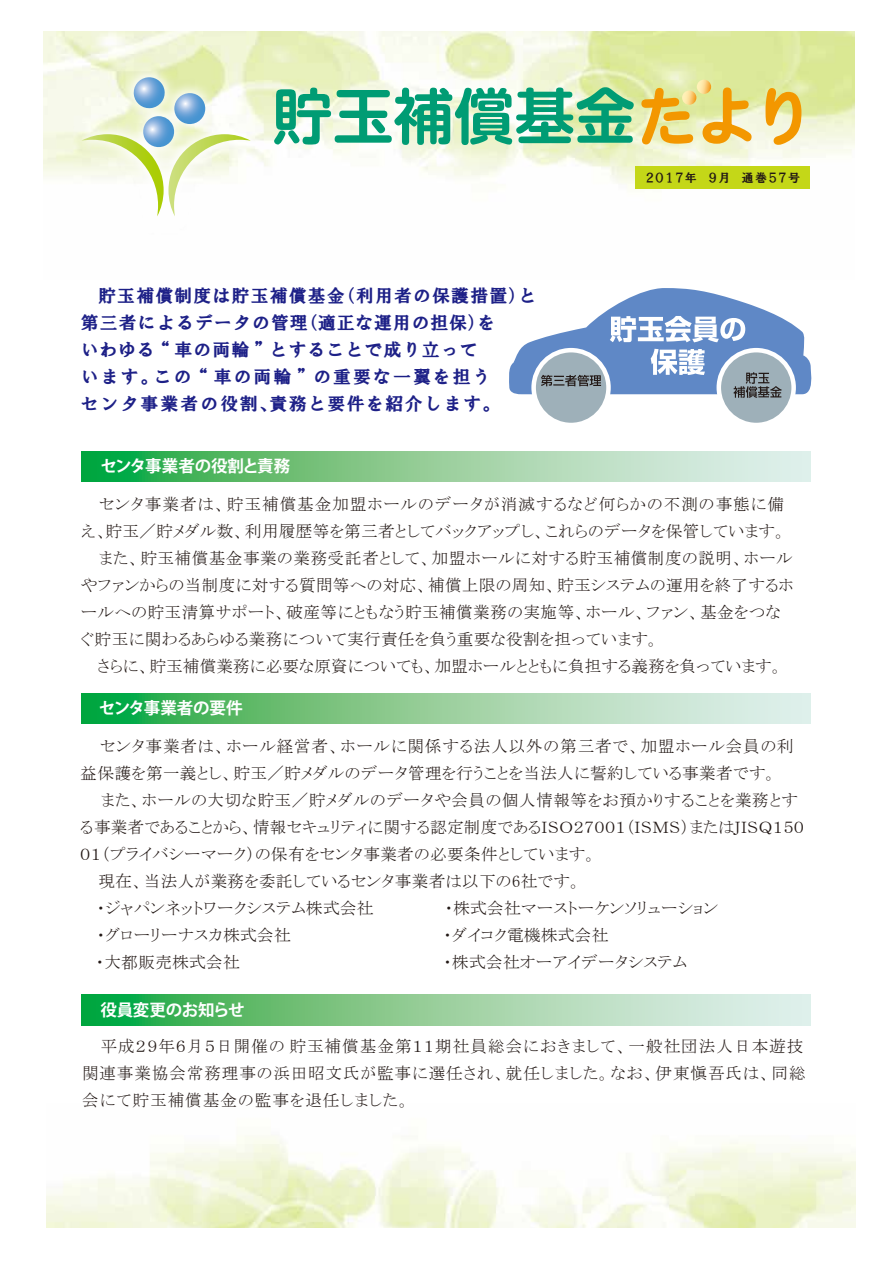
<style>
.page{position:relative;width:893px;height:1262px;background:#fff}
.page>*{position:absolute;margin:0;border:0;box-sizing:border-box;transform-origin:0 0}
.t1{font:18px/27px "HG Soei Presence EB";letter-spacing:.06em;color:#1d2087}
.t2{font:16.5px/27px "MS P Mincho";letter-spacing:.025em;color:#221815}
.t3{font:16.5px/27px "MS P Mincho";letter-spacing:.065em;color:#221815}
.t4{font:700 16.5px "Koz Go Std";letter-spacing:-.01em;color:#fff}
.t5{font:12px "HGP Soei Presence EB";letter-spacing:.1em;color:#221815}
</style>
<div class="page">
<img style="left:307px;top:31px;width:548px;height:158px">
<svg style="left:307px;top:87px;width:326px;height:58px;background:#72c6a4"></svg>
<svg style="left:641px;top:88px;width:52px;height:56px;background:#eac661"></svg>
<svg style="left:701px;top:87px;width:51px;height:58px;background:#eacd71"></svg>
<svg style="left:764px;top:87px;width:38px;height:59px;background:#efc96f"></svg>
<svg style="left:682px;top:90px;width:14px;height:15px"></svg>
<svg style="left:696px;top:80px;width:15px;height:14px"></svg>
<img style="left:43px;top:31px;width:264px;height:147px">
<svg style="left:81px;top:77px;width:170px;height:139px"></svg>
<img style="left:47px;top:1135px;width:808px;height:93px">
<div style="left:635px;top:166px;width:174px;height:22px;background:#c4d718"></div>
<svg style="left:82px;top:452px;width:728px;height:30px;background:#8ccd9a"></svg>
<svg style="left:82px;top:693px;width:728px;height:30px;background:#8ccd9a"></svg>
<svg style="left:81px;top:995px;width:729px;height:30px;background:#8ccd9a"></svg>
<div style="left:533px;top:350px;width:75px;height:75px;background:#9eb0b9;border-radius:50%"></div>
<div style="left:531px;top:348px;width:79px;height:79px;border:4px solid #fff;border-radius:50%"></div>
<div style="left:718px;top:350px;width:75px;height:75px;background:#9eb0b9;border-radius:50%"></div>
<div style="left:716px;top:348px;width:79px;height:79px;border:4px solid #fff;border-radius:50%"></div>
<svg style="left:509px;top:288px;width:303px;height:110px"></svg>
<p class="t1" style="left:81px;top:282px;width:457px;text-indent:17px">貯玉補償制度は貯玉補償基金（利用者の保護措置）と第三者によるデータの管理（適正な運用の担保）を<br>いわゆる“ 車の両輪 ”とすることで成り立って<br>います。この“ 車の両輪 ”の重要な一翼を担う<br>センタ事業者の役割、責務と要件を紹介します。</p>
<p class="t5" style="left:645px;top:171px;width:156px">２０１７年 ９月 通巻５７号</p>
<p class="t4" style="left:100px;top:456px;width:191px">センタ事業者の役割と責務</p>
<p class="t3" style="left:99px;top:491px;width:686px">センタ事業者は、貯玉補償基金加盟ホールのデータが消滅するなど何らかの不測の事態に備</p>
<p class="t2" style="left:81px;top:518px;width:707px">え、貯玉／貯メダル数、利用履歴等を第三者としてバックアップし、これらのデータを保管しています。</p>
<p class="t2" style="left:99px;top:545px;width:695px">また、貯玉補償基金事業の業務受託者として、加盟ホールに対する貯玉補償制度の説明、ホール</p>
<p class="t2" style="left:81px;top:572px;width:714px">やファンからの当制度に対する質問等への対応、補償上限の周知、貯玉システムの運用を終了するホ</p>
<p class="t2" style="left:81px;top:598px;width:701px">ールへの貯玉清算サポート、破産等にともなう貯玉補償業務の実施等、ホール、ファン、基金をつな</p>
<p class="t2" style="left:81px;top:625px;width:580px">ぐ貯玉に関わるあらゆる業務について実行責任を負う重要な役割を担っています。</p>
<p class="t2" style="left:81px;top:652px;width:703px">　 さらに、貯玉補償業務に必要な原資についても、加盟ホールとともに負担する義務を負っています。</p>
<p class="t4" style="left:99px;top:697px;width:145px">センタ事業者の要件</p>
<p class="t2" style="left:80px;top:732px;width:715px;text-indent:20px">センタ事業者は、ホール経営者、ホールに関係する法人以外の第三者で、加盟ホール会員の利益保護を第一義とし、貯玉／貯メダルのデータ管理を行うことを当法人に誓約している事業者です。</p>
<p class="t2" style="left:101px;top:786px;width:698px">また、ホールの大切な貯玉／貯メダルのデータや会員の個人情報等をお預かりすることを業務とす</p>
<p class="t2" style="left:80px;top:813px;width:725px">る事業者であることから、情報セキュリティに関する認定制度であるＩＳＯ２７００１（ＩＳＭＳ）またはＪＩＳＱ１５０</p>
<p class="t2" style="left:80px;top:840px;width:518px">０１（プライバシーマーク）の保有をセンタ事業者の必要条件としています。</p>
<p class="t2" style="left:99px;top:867px;width:484px">現在、当法人が業務を委託しているセンタ事業者は以下の6社です。</p>
<p class="t2" style="left:97px;top:894px;width:278px">・ジャパンネットワークシステム株式会社</p>
<p class="t2" style="left:444px;top:894px;width:275px">・株式会社マーストーケンソリューション</p>
<p class="t2" style="left:97px;top:921px;width:195px">・グローリーナスカ株式会社</p>
<p class="t2" style="left:443px;top:921px;width:166px">・ダイコク電機株式会社</p>
<p class="t2" style="left:96px;top:948px;width:145px">・大都販売株式会社</p>
<p class="t2" style="left:443px;top:948px;width:245px">・株式会社オーアイデータシステム</p>
<p class="t4" style="left:100px;top:999px;width:146px">役員変更のお知らせ</p>
<p class="t3" style="left:82px;top:1033px;width:725px;text-indent:18px">平成２９年６月５日開催の貯玉補償基金第１１期社員総会におきまして、一般社団法人日本遊技関連事業協会常務理事の浜田昭文氏が監事に選任され、就任しました。なお、伊東愼吾氏は、同総会にて貯玉補償基金の監事を退任しました。</p>
</div>
